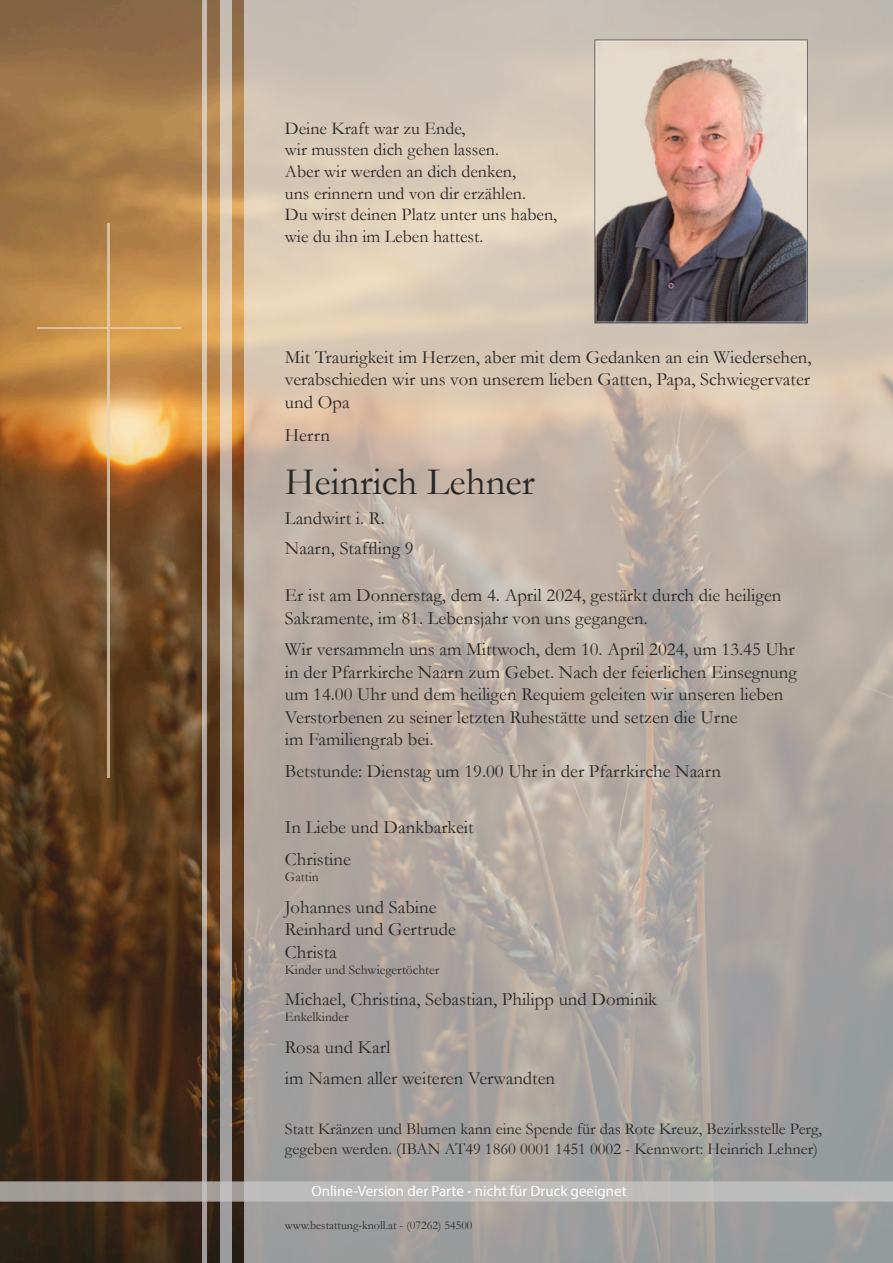
<style>
.page{position:relative;width:893px;height:1263px;background:#fff}
.page>*{position:absolute;margin:0;border:0;box-sizing:border-box;transform-origin:0 0}
.t1{font:39px "Garamond";color:#282828}
.t2{font:18.75px/22.5px "Garamond";color:#282828}
.t3{font:18px/21.6px "Garamond";color:#282828}
.t4{font:16.5px/19.8px "Garamond";color:#282828}
.t5{font:15px "Myriad Pro";color:#fff}
.t6{font:13.5px "Garamond";color:#282828}
.t7{font:12px "Garamond";color:#282828}
</style>
<div class="page">
<img style="left:0;top:0;width:244px;height:1263px">
<div style="left:244px;top:0;width:649px;height:1263px;background:#eef4fc;opacity:.59"></div>
<div style="left:220px;top:0;width:12px;height:1263px;background:#eef4fc;opacity:.59"></div>
<hr style="left:203px;top:0;width:4px;height:1263px;background:#eef4fc;opacity:.59">
<hr style="left:110px;top:327px;width:70px;height:2px;background:#e1c69f">
<hr style="left:38px;top:327px;width:70px;height:2px;background:#dcc19e">
<hr style="left:108px;top:224px;width:2px;height:554px;background:#e4d3bb;opacity:.74">
<img style="left:0;top:1182px;width:893px;height:20px">
<img style="left:595px;top:39px;width:213px;height:285px">
<p class="t3" style="left:285px;top:119px;width:274px">Deine Kraft war zu Ende,<br>wir mussten dich gehen lassen.<br>Aber wir werden an dich denken,<br>uns erinnern und von dir erzählen.<br>Du wirst deinen Platz unter uns haben, wie du ihn im Leben hattest.</p>
<p class="t2" style="left:285px;top:348px;width:528px;text-align:justify">Mit Traurigkeit im Herzen, aber mit dem Gedanken an ein Wiedersehen, verabschieden wir uns von unserem lieben Gatten, Papa, Schwiegervater und Opa</p>
<p class="t2" style="left:285px;top:426px;width:47px">Herrn</p>
<h1 class="t1" style="left:285px;top:468px;width:251px">Heinrich Lehner</h1>
<p class="t2" style="left:285px;top:505px;width:130px;line-height:30px">Landwirt i. R.<br>Naarn, Staffling 9</p>
<p class="t2" style="left:285px;top:587px;width:498px">Er ist am Donnerstag, dem 4. April 2024, gestärkt durch die heiligen<br>Sakramente, im 81. Lebensjahr von uns gegangen.</p>
<p class="t2" style="left:285px;top:641px;width:513px">Wir versammeln uns am Mittwoch, dem 10. April 2024, um 13.45 Uhr in der Pfarrkirche Naarn zum Gebet. Nach der feierlichen Einsegnung um 14.00 Uhr und dem heiligen Requiem geleiten wir unseren lieben Verstorbenen zu seiner letzten Ruhestätte und setzen die Urne<br>im Familiengrab bei.</p>
<p class="t2" style="left:285px;top:762px;width:438px">Betstunde: Dienstag um 19.00 Uhr in der Pfarrkirche Naarn</p>
<p class="t2" style="left:285px;top:814px;width:190px;line-height:31.5px">In Liebe und Dankbarkeit<br>Christine</p>
<p class="t6" style="left:285px;top:872px;width:35px">Gattin</p>
<p class="t2" style="left:285px;top:898px;width:172px">Johannes und Sabine<br>Reinhard und Gertrude<br>Christa</p>
<p class="t6" style="left:285px;top:965px;width:156px">Kinder und Schwiegertöchter</p>
<p class="t2" style="left:285px;top:990px;width:374px">Michael, Christina, Sebastian, Philipp und Dominik</p>
<p class="t6" style="left:285px;top:1013px;width:65px">Enkelkinder</p>
<p class="t2" style="left:285px;top:1033px;width:272px;line-height:31.5px">Rosa und Karl<br>im Namen aller weiteren Verwandten</p>
<p class="t4" style="left:285px;top:1121px;width:539px">Statt Kränzen und Blumen kann eine Spende für das Rote Kreuz, Bezirksstelle Perg, gegeben werden. (IBAN AT49 1860 0001 1451 0002 - Kennwort: Heinrich Lehner)</p>
<p class="t5" style="left:311px;top:1185px;width:317px">Online-Version der Parte - nicht für Druck geeignet</p>
<p class="t7" style="left:285px;top:1221px;width:189px">www.bestattung-knoll.at - (07262) 54500</p>
</div>
